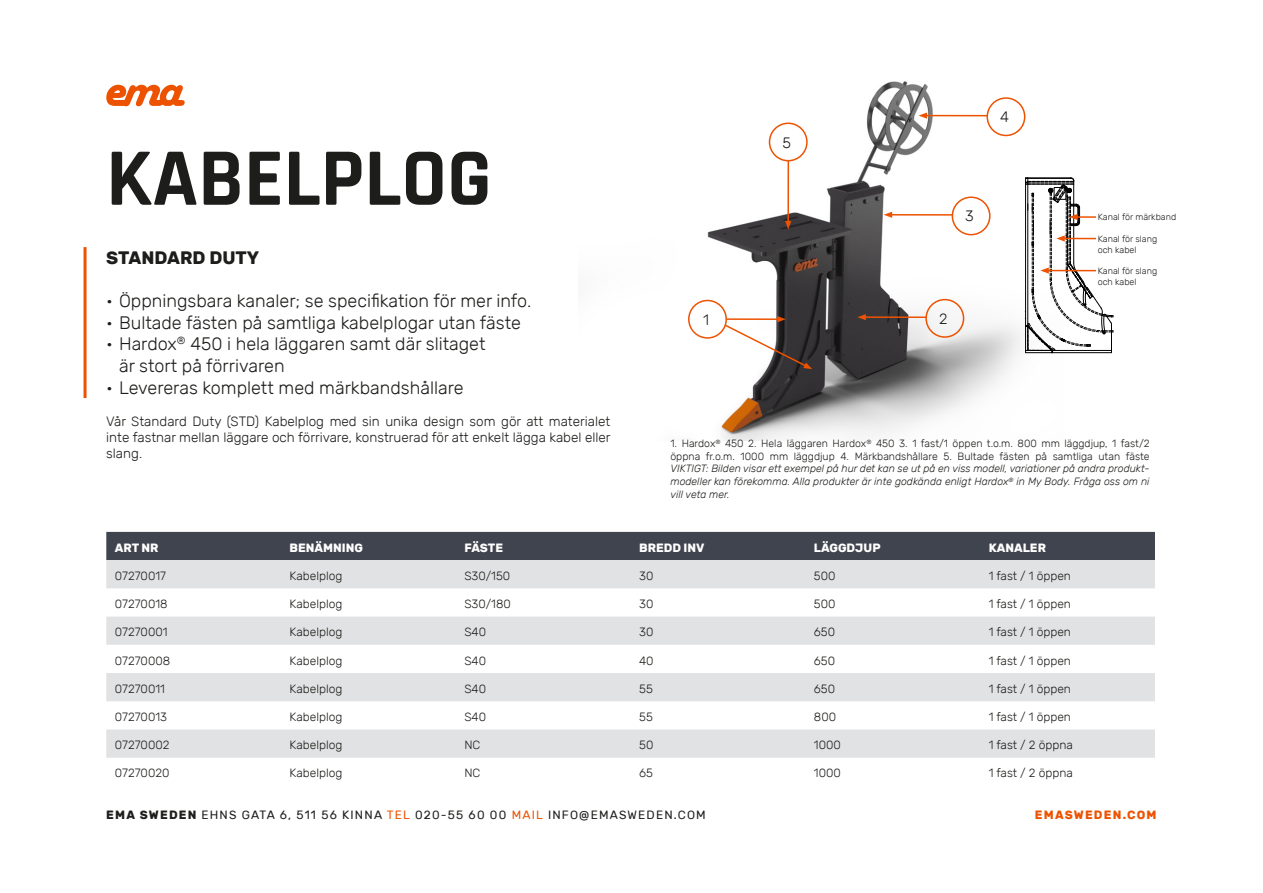
<style>
.page{position:relative;width:1263px;height:893px;background:#fff}
.page>*{position:absolute;margin:0;border:0;box-sizing:border-box;transform-origin:0 0}
.Rubrik{font:700 82.5px "Rajdhani";color:#1d1d1b}
.t1{font:300 18px/21.6px "Rubik";color:#1d1d1b}
.Ingressrubrik{font:700 18px "Rubik";color:#1d1d1b}
.t2{font:300 15px "Rubik";color:#1d1d1b}
.Brödtext{font:300 13.5px/16.2px "Rubik";color:#1d1d1b;text-align:justify}
.t3{font:300 12px "Rubik";color:#1d1d1b}
.t4{font:12px "Rubik";letter-spacing:.1em;color:#1d1d1b}
.t5{font:700 12px "Rubik";color:#fff}
.t6{font:700 12px "Rubik";letter-spacing:.1em;color:#ed5200}
.Produktinfo{font:italic 300 10.5px/12.6px "Rubik";color:#1d1d1b;text-align:justify}
.t7{font:300 9px/10.8px "Rubik";color:#1d1d1b}
.s1{font-style:normal}
.s2{font-weight:700}
.s3{color:#ed5200}
</style>
<div class="page">
<svg style="left:106px;top:85px;width:79px;height:21px"></svg>
<img style="left:688px;top:81px;width:376px;height:360px">
<hr style="left:84px;top:247px;width:3px;height:151px;background:#ed5200">
<div style="left:688px;top:300px;width:39px;height:39px;border:2px solid #ed5200;border-radius:50%"></div>
<div style="left:925px;top:299px;width:39px;height:39px;border:2px solid #ed5200;border-radius:50%"></div>
<hr style="left:863px;top:316px;width:64px;height:2px;background:#ed5200">
<svg style="left:857px;top:314px;width:9px;height:6px"></svg>
<div style="left:952px;top:196px;width:38px;height:39px;border:2px solid #ed5200;border-radius:50%"></div>
<hr style="left:890px;top:214px;width:63px;height:2px;background:#ed5200">
<svg style="left:884px;top:212px;width:8px;height:6px"></svg>
<svg style="left:723px;top:316px;width:89px;height:53px"></svg>
<div style="left:769px;top:123px;width:39px;height:38px;border:2px solid #ed5200;border-radius:50%"></div>
<hr style="left:787px;top:160px;width:2px;height:63px;background:#ed5200">
<svg style="left:785px;top:221px;width:6px;height:8px"></svg>
<div style="left:986px;top:97px;width:39px;height:39px;border:2px solid #ed5200;border-radius:50%"></div>
<hr style="left:924px;top:115px;width:64px;height:1px;background:#ed5200">
<svg style="left:918px;top:112px;width:9px;height:7px"></svg>
<svg style="left:1025px;top:177px;width:88px;height:176px"></svg>
<div style="left:106px;top:532px;width:1049px;height:28px;background:#40444e"></div>
<svg style="left:106px;top:560px;width:1049px;height:198px;fill:#e1e2e3"></svg>
<p class="Rubrik" style="left:106px;top:128px;width:387px">KABELPLOG</p>
<p class="Ingressrubrik" style="left:106px;top:247px;width:155px">STANDARD DUTY</p>
<p class="t1" style="left:106px;top:290px;width:426px">• Öppningsbara kanaler; se specifikation för mer info.</p>
<p class="t1" style="left:106px;top:312px;width:416px">• Bultade fästen på samtliga kabelplogar utan fäste</p>
<p class="t1" style="left:119px;top:333px;width:368px;text-indent:-13px">• Hardox<sup>®</sup> 450 i hela läggaren samt där slitaget är stort på förrivaren</p>
<p class="t1" style="left:106px;top:377px;width:359px">• Levereras komplett med märkbandshållare</p>
<p class="Brödtext" style="left:106px;top:413px;width:506px">Vår Standard Duty (STD) Kabelplog med sin unika design som gör att materialet inte fastnar mellan läggare och förrivare, konstruerad för att enkelt lägga kabel eller slang.</p>
<p class="t2" style="left:782px;top:134px;width:10px">5</p>
<p class="t2" style="left:1000px;top:109px;width:10px">4</p>
<p class="t2" style="left:965px;top:208px;width:10px">3</p>
<p class="t2" style="left:703px;top:311px;width:7px">1</p>
<p class="t2" style="left:939px;top:310px;width:10px">2</p>
<p class="t7" style="left:1098px;top:212px;width:80px">Kanal för märkband</p>
<p class="t7" style="left:1098px;top:233px;width:61px">Kanal för slang och kabel</p>
<p class="t7" style="left:1098px;top:266px;width:61px">Kanal för slang och kabel</p>
<p class="Produktinfo" style="left:670px;top:437px;width:481px"><span class="s1">1. Hardox</span><sup>®</sup> <span class="s1">450 2. Hela läggaren Hardox</span><sup>®</sup> <span class="s1">450 3. 1 fast/1 öppen t.o.m. 800 mm läggdjup, 1 fast/2 öppna fr.o.m. 1000 mm läggdjup 4. Märkbandshållare 5. Bultade fästen på samtliga utan fäste </span>VIKTIGT: Bilden visar ett exempel på hur det kan se ut på en viss modell, variationer på andra produkt&shy;modeller kan förekomma. Alla produkter är inte godkända enligt Hardox<sup>®</sup> in My Body. Fråga oss om ni vill veta mer.</p>
<p class="t5" style="left:115px;top:540px;width:45px">ART NR</p>
<p class="t5" style="left:290px;top:540px;width:75px">BENÄMNING</p>
<p class="t5" style="left:464px;top:540px;width:40px">FÄSTE</p>
<p class="t5" style="left:639px;top:540px;width:67px">BREDD INV</p>
<p class="t5" style="left:814px;top:540px;width:68px">LÄGGDJUP</p>
<p class="t5" style="left:989px;top:540px;width:59px">KANALER</p>
<p class="t3" style="left:115px;top:569px;width:53px">07270017</p>
<p class="t3" style="left:290px;top:569px;width:54px">Kabelplog</p>
<p class="t3" style="left:464px;top:569px;width:47px">S30/150</p>
<p class="t3" style="left:639px;top:569px;width:16px">30</p>
<p class="t3" style="left:814px;top:569px;width:23px">500</p>
<p class="t3" style="left:989px;top:569px;width:84px">1 fast / 1 öppen</p>
<p class="t3" style="left:115px;top:597px;width:54px">07270018</p>
<p class="t3" style="left:290px;top:597px;width:54px">Kabelplog</p>
<p class="t3" style="left:464px;top:597px;width:48px">S30/180</p>
<p class="t3" style="left:639px;top:597px;width:16px">30</p>
<p class="t3" style="left:814px;top:597px;width:23px">500</p>
<p class="t3" style="left:989px;top:597px;width:84px">1 fast / 1 öppen</p>
<p class="t3" style="left:115px;top:625px;width:54px">07270001</p>
<p class="t3" style="left:290px;top:625px;width:54px">Kabelplog</p>
<p class="t3" style="left:464px;top:625px;width:23px">S40</p>
<p class="t3" style="left:639px;top:625px;width:16px">30</p>
<p class="t3" style="left:814px;top:625px;width:23px">650</p>
<p class="t3" style="left:989px;top:625px;width:84px">1 fast / 1 öppen</p>
<p class="t3" style="left:115px;top:654px;width:57px">07270008</p>
<p class="t3" style="left:290px;top:654px;width:54px">Kabelplog</p>
<p class="t3" style="left:464px;top:654px;width:23px">S40</p>
<p class="t3" style="left:639px;top:654px;width:16px">40</p>
<p class="t3" style="left:814px;top:654px;width:23px">650</p>
<p class="t3" style="left:989px;top:654px;width:84px">1 fast / 1 öppen</p>
<p class="t3" style="left:115px;top:682px;width:52px">07270011</p>
<p class="t3" style="left:290px;top:682px;width:54px">Kabelplog</p>
<p class="t3" style="left:464px;top:682px;width:23px">S40</p>
<p class="t3" style="left:639px;top:682px;width:15px">55</p>
<p class="t3" style="left:814px;top:682px;width:23px">650</p>
<p class="t3" style="left:989px;top:682px;width:84px">1 fast / 1 öppen</p>
<p class="t3" style="left:115px;top:710px;width:54px">07270013</p>
<p class="t3" style="left:290px;top:710px;width:54px">Kabelplog</p>
<p class="t3" style="left:464px;top:710px;width:23px">S40</p>
<p class="t3" style="left:639px;top:710px;width:15px">55</p>
<p class="t3" style="left:814px;top:710px;width:24px">800</p>
<p class="t3" style="left:989px;top:710px;width:84px">1 fast / 1 öppen</p>
<p class="t3" style="left:115px;top:738px;width:56px">07270002</p>
<p class="t3" style="left:290px;top:738px;width:54px">Kabelplog</p>
<p class="t3" style="left:464px;top:738px;width:18px">NC</p>
<p class="t3" style="left:639px;top:738px;width:16px">50</p>
<p class="t3" style="left:814px;top:738px;width:28px">1000</p>
<p class="t3" style="left:989px;top:738px;width:86px">1 fast / 2 öppna</p>
<p class="t3" style="left:115px;top:767px;width:56px">07270020</p>
<p class="t3" style="left:290px;top:767px;width:54px">Kabelplog</p>
<p class="t3" style="left:464px;top:767px;width:18px">NC</p>
<p class="t3" style="left:639px;top:767px;width:15px">65</p>
<p class="t3" style="left:814px;top:767px;width:28px">1000</p>
<p class="t3" style="left:989px;top:767px;width:86px">1 fast / 2 öppna</p>
<p class="t4" style="left:106px;top:808px;width:601px"><span class="s2">EMA SWEDEN</span> EHNS GATA 6, 511 56 KINNA <span class="s3">TEL</span> 020-55 60 00 <span class="s3">MAIL</span> INFO@EMASWEDEN.COM</p>
<p class="t6" style="left:1035px;top:808px;width:123px">EMASWEDEN.COM</p>
</div>
